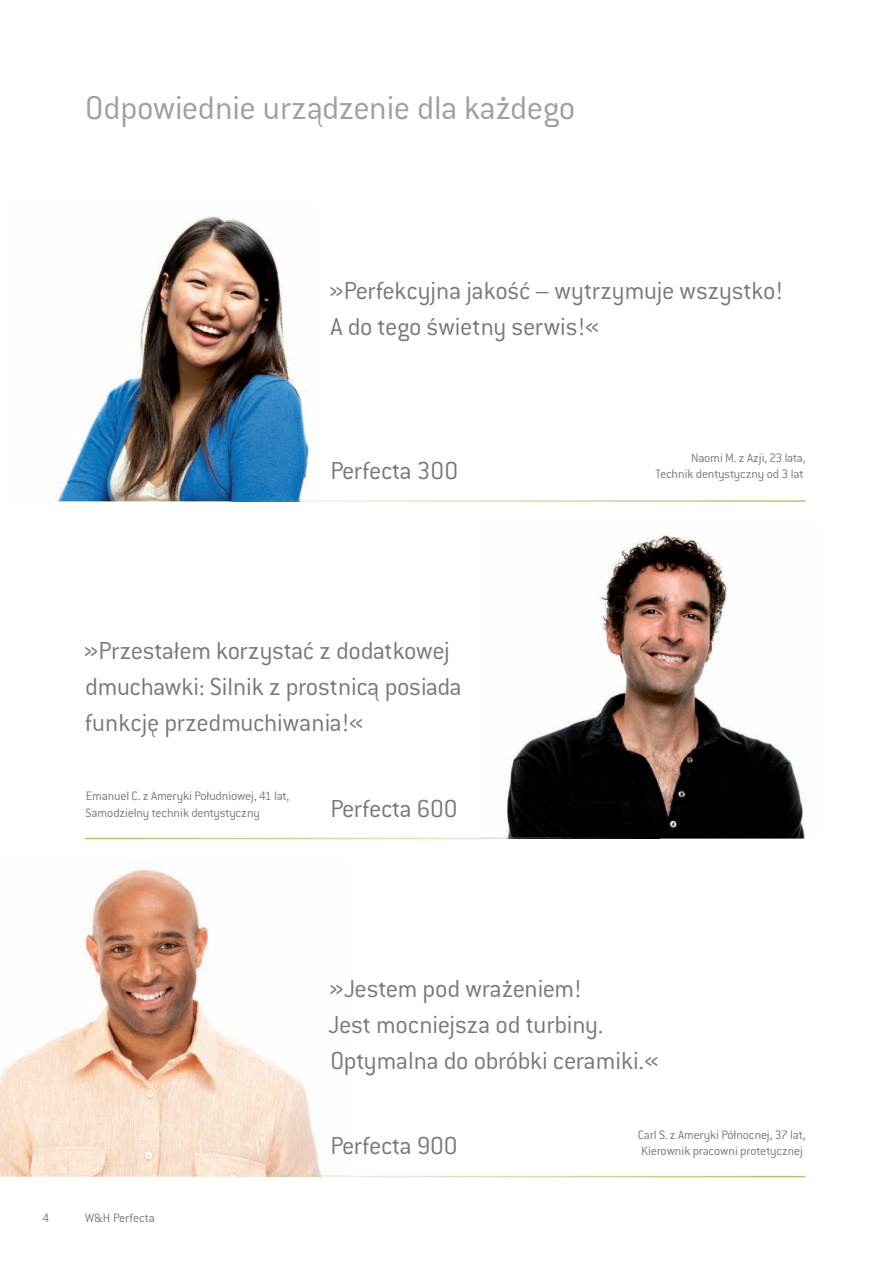
<style>
.page{position:relative;width:893px;height:1263px;background:#fff}
.page>*{position:absolute;margin:0;border:0;box-sizing:border-box;transform-origin:0 0}
.t1{font:300 36px "ITC Conduit LTCE";letter-spacing:-.015em;color:#9d9fa2}
.t2{font:300 27px/36px "ITC Conduit LTCE";letter-spacing:-.01em;color:#76787b}
.t3{font:300 13.5px/16.5px "ITC Conduit LTCE";letter-spacing:-.015em;color:#76787b}
.t4{font:300 13.5px "Conduit ITC";letter-spacing:-.01em;color:#76787b}
</style>
<div class="page">
<img style="left:0;top:869px;width:349px;height:308px">
<img style="left:483px;top:535px;width:322px;height:303px">
<img style="left:57px;top:216px;width:252px;height:285px">
<svg style="left:349px;top:1176px;width:456px;height:1px"></svg>
<img style="left:231px;top:1176px;width:118px;height:1px">
<svg style="left:231px;top:500px;width:574px;height:2px"></svg>
<img style="left:231px;top:500px;width:82px;height:1px">
<svg style="left:85px;top:838px;width:398px;height:1px"></svg>
<img style="left:483px;top:838px;width:176px;height:1px">
<h1 class="t1" style="left:85px;top:88px;width:492px">Odpowiednie urządzenie dla każdego</h1>
<p class="t2" style="left:329px;top:273px;width:455px">»Perfekcyjna jakość – wytrzymuje wszystko!<br>A do tego świetny serwis!«</p>
<p class="t2" style="left:330px;top:453px;width:129px">Perfecta 300</p>
<p class="t2" style="left:84px;top:633px;width:380px">»Przestałem korzystać z dodatkowej dmuchawki: Silnik z prostnicą posiada funkcję przedmuchiwania!«</p>
<p class="t3" style="left:86px;top:787px;width:205px">Emanuel C. z Ameryki Południowej, 41 lat,<br>Samodzielny technik dentystyczny</p>
<p class="t2" style="left:330px;top:790px;width:129px">Perfecta 600</p>
<p class="t3" style="left:656px;top:449px;width:151px;text-align:right">Naomi M. z Azji, 23 lata,<br>Technik dentystyczny od 3 lat</p>
<p class="t2" style="left:328px;top:970px;width:332px">»Jestem pod wrażeniem!<br>Jest mocniejsza od turbiny.<br>Optymalna do obróbki ceramiki.«</p>
<p class="t4" style="left:43px;top:1210px;width:8px">4</p>
<p class="t4" style="left:85px;top:1210px;width:71px">W&amp;H Perfecta</p>
<p class="t2" style="left:330px;top:1128px;width:129px">Perfecta 900</p>
<p class="t3" style="left:638px;top:1126px;width:169px">Carl S. z Ameryki Północnej, 37 lat,<br>Kierownik pracowni protetycznej</p>
</div>
